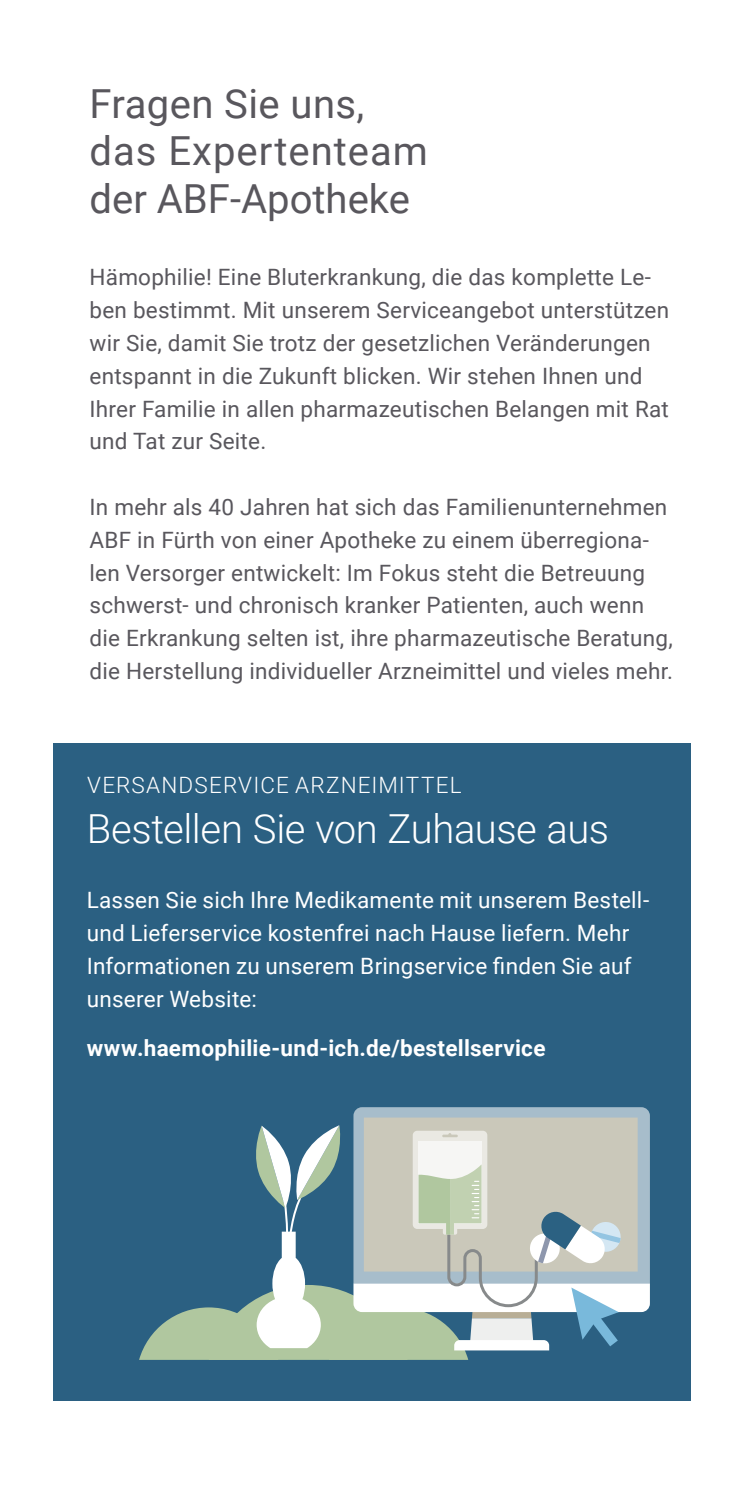
<style>
.page{position:relative;width:745px;height:1489px;background:#fff}
.page>*{position:absolute;margin:0;border:0;box-sizing:border-box;transform-origin:0 0}
.t1{font:40px/47.5px "Roboto";letter-spacing:.01em;color:#59575d}
.t2{font:300 40px "Roboto";letter-spacing:-.01em;color:#fff}
.t3{font:22.5px/32.8px "Roboto";letter-spacing:.01em;color:#59575d}
.t4{font:22.5px/32.8px "Roboto";letter-spacing:.01em;color:#fff}
.t5{font:700 22.5px "Roboto";letter-spacing:.01em;color:#fff}
.t6{font:300 22.5px "Roboto";letter-spacing:.05em;color:#fff}
</style>
<div class="page">
<div style="left:54px;top:743px;width:636px;height:657px;background:#2b6082"></div>
<svg style="left:353px;top:1107px;width:296px;height:10px;background:#a3bac8"></svg>
<svg style="left:139px;top:1117px;width:510px;height:242px"></svg>
<h1 class="t1" style="left:89px;top:78px;width:340px">Fragen Sie uns, das Expertenteam der ABF-Apotheke</h1>
<p class="t3" style="left:89px;top:260px;width:580px">Hämophilie! Eine Bluterkrankung, die das komplette Le&shy;ben bestimmt. Mit unserem Serviceangebot unterstützen wir Sie, damit Sie trotz der gesetzlichen Veränderungen entspannt in die Zukunft blicken. Wir stehen Ihnen und Ihrer Familie in allen pharmazeutischen Belangen mit Rat und Tat zur Seite.</p>
<p class="t3" style="left:89px;top:489px;width:584px">In mehr als 40 Jahren hat sich das Familienunternehmen ABF in Fürth von einer Apotheke zu einem überregiona&shy;len Versorger entwickelt: Im Fokus steht die Betreuung schwerst- und chronisch kranker Patienten, auch wenn die Erkrankung selten ist, ihre pharmazeutische Beratung, die Herstellung individueller Arzneimittel und vieles mehr.</p>
<p class="t6" style="left:87px;top:768px;width:376px">VERSANDSERVICE ARZNEIMITTEL</p>
<h1 class="t2" style="left:87px;top:800px;width:523px">Bestellen Sie von Zuhause aus</h1>
<p class="t4" style="left:87px;top:883px;width:563px">Lassen Sie sich Ihre Medikamente mit unserem Bestell&shy;und Lieferservice kostenfrei nach Hause liefern. Mehr Informationen zu unserem Bringservice finden Sie auf unserer Website:</p>
<p class="t5" style="left:87px;top:1032px;width:460px">www.haemophilie-und-ich.de/bestellservice</p>
</div>
